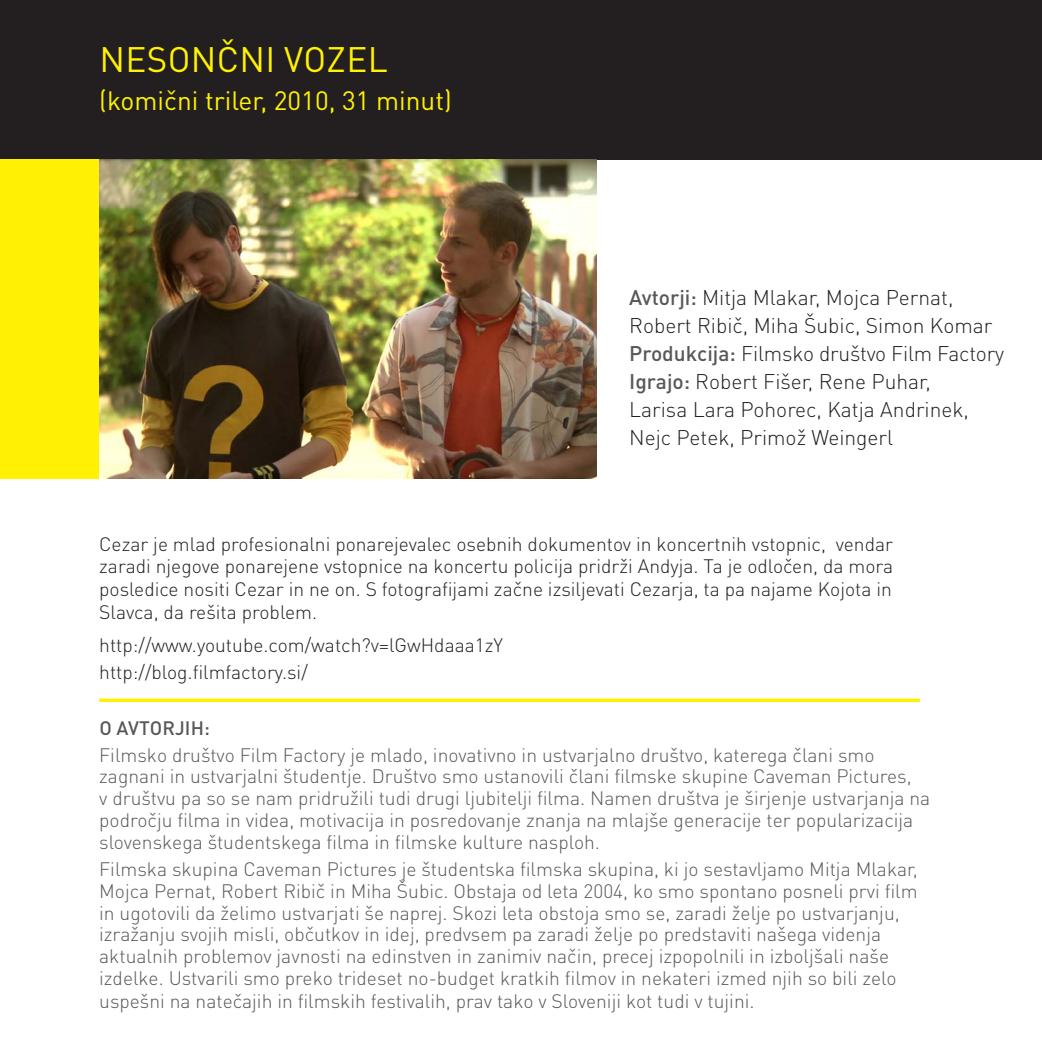
<style>
.page{position:relative;width:1042px;height:1042px;background:#fff}
.page>*{position:absolute;margin:0;border:0;box-sizing:border-box;transform-origin:0 0}
.t1{font:35px "DIN Pro";color:#fff101}
.t2{font:26.25px "DIN Pro";color:#fff101}
.t3{font:300 21px/28px "DIN Pro";color:#231f20}
.t4{font:300 19.25px/22.1px "DIN Pro";color:#57585a}
.t5{font:300 19.25px/22.8px "DIN Pro";color:#231f20;text-align:justify}
.t6{font:500 19.25px "DIN Pro";color:#57585a}
.s1{font-weight:500;color:#57585a}
</style>
<div class="page">
<div style="left:0;top:0;width:1042px;height:159px;background:#231f20"></div>
<div style="left:0;top:159px;width:99px;height:320px;background:#fff101"></div>
<img style="left:99px;top:159px;width:497px;height:320px">
<svg style="left:99px;top:698px;width:821px;height:4px;background:#fff221"></svg>
<h1 class="t1" style="left:99px;top:35px;width:23px">NESON</h1>
<h1 class="t1" style="left:217px;top:35px;width:149px">ČNI VOZEL</h1>
<h2 class="t2" style="left:99px;top:83px;width:354px">(komični triler, 2010, 31 minut)</h2>
<p class="t3" style="left:629px;top:282px;width:376px"><span class="s1">Avtorji:</span> M itja M lakar, M ojca Pernat, Robert Ribič, M iha Šubic, Simon Komar <span class="s1">Produkcija:</span> Filmsko društvo Film Factory <span class="s1">Igrajo:</span> Robert Fišer, Rene Puhar,<br>Larisa Lara Pohorec, Katja Andrinek, Nejc Petek, Primož Weingerl</p>
<p class="t5" style="left:99px;top:531px;width:795px">Cezar je mlad profesionalni ponarejevalec osebnih dokumentov in koncertnih vstopnic, vendar zaradi njegove ponarejene vstopnice na koncertu policija pridrži Andyja. Ta je odločen, da mora posledice nositi Cezar in ne on. S fotografijami začne izsiljevati Cezarja, ta pa najame Kojota in Slavca, da rešita problem.</p>
<p class="t5" style="left:99px;top:630px;width:405px;line-height:27.7px">http://www.youtube.com/watch?v=lGwH daaa1zY http://blog.filmfactory.si/</p>
<p class="t6" style="left:99px;top:714px;width:112px">O AVTORjih :</p>
<p class="t4" style="left:99px;top:743px;width:832px">Filmsko društvo Film Factory je mlado, inovativno in ustvarjalno društvo, katerega člani smo zagnani in ustvarjalni študentje. Društvo smo ustanovili člani filmske skupine Caveman Pictures,<br>v društvu pa so se nam pridružili tudi drugi ljubitelji filma. Namen društva je širjenje ustvarjanja na področju filma in videa, motivacija in posredovanje znanja na mlajše generacije ter popularizacija slovenskega študentskega filma in filmske kulture nasploh.</p>
<p class="t4" style="left:99px;top:857px;width:820px">Filmska skupina Caveman Pictures je študentska filmska skupina, ki jo sestavljamo M itja M lakar, M ojca Pernat, Robert Ribič in M iha Šubic. O bstaja od leta 2004, ko smo spontano posneli prvi film in ugotovili da želimo ustvarjati še naprej. Skozi leta obstoja smo se, zaradi želje po ustvarjanju, izražanju svojih misli, občutkov in idej, predvsem pa zaradi želje po predstaviti našega videnja aktualnih problemov javnosti na edinstven in zanimiv način, precej izpopolnili in izboljšali naše izdelke. Ustvarili smo preko trideset no-budget kratkih filmov in nekateri izmed njih so bili zelo uspešni na natečajih in filmskih festivalih, prav tako v Sloveniji kot tudi v tujini.</p>
</div>
